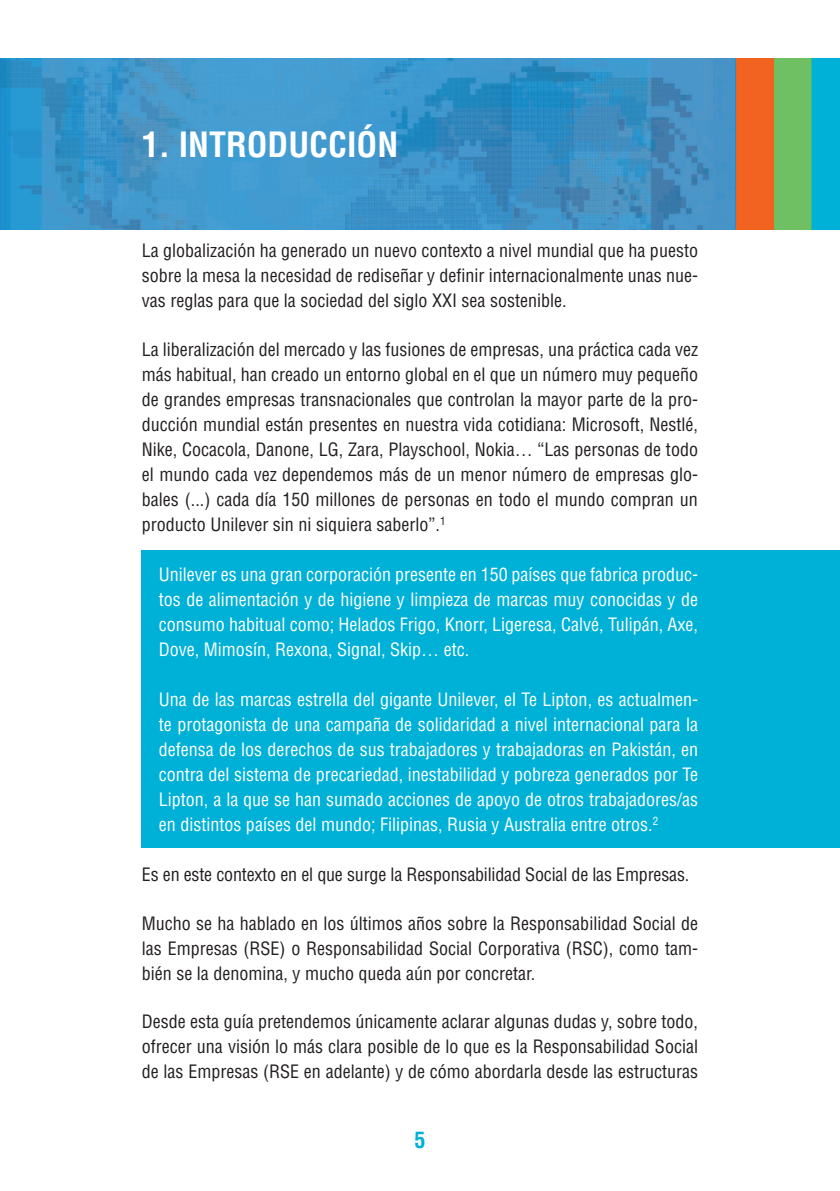
<style>
.page{position:relative;width:840px;height:1191px;background:#fff}
.page>*{position:absolute;margin:0;border:0;box-sizing:border-box;transform-origin:0 0}
.t1{font:700 condensed 34px "Helvetica";color:#fff}
.t2{font:700 condensed 22px "Helvetica";color:#00b1d7}
.t3{font:condensed 18px/25px "Helvetica";color:#231f20;text-align:justify}
.t4{font:condensed 18px/25px "Helvetica";color:#fff;text-align:justify}
</style>
<div class="page">
<img style="left:0;top:59px;width:839px;height:171px">
<div style="left:142px;top:550px;width:697px;height:298px;background:#00b1d7"></div>
<h1 class="t1" style="left:142px;top:123px;width:257px">1. INTRODUCCIÓN</h1>
<p class="t3" style="left:142px;top:238px;width:557px">La globalización ha generado un nuevo contexto a nivel mundial que ha puesto sobre la mesa la necesidad de rediseñar y definir internacionalmente unas nue&shy;vas reglas para que la sociedad del siglo XXI sea sostenible.</p>
<p class="t3" style="left:142px;top:337px;width:557px">La liberalización del mercado y las fusiones de empresas, una práctica cada vez más habitual, han creado un entorno global en el que un número muy pequeño de grandes empresas transnacionales que controlan la mayor parte de la pro&shy;ducción mundial están presentes en nuestra vida cotidiana: Microsoft, Nestlé, Nike, Cocacola, Danone, LG, Zara, Playschool, Nokia… “Las personas de todo el mundo cada vez dependemos más de un menor número de empresas glo&shy;bales (...) cada día 150 millones de personas en todo el mundo compran un producto Unilever sin ni siquiera saberlo”.<sup>1</sup></p>
<p class="t4" style="left:159px;top:562px;width:540px">Unilever es una gran corporación presente en 150 países que fabrica produc&shy;tos de alimentación y de higiene y limpieza de marcas muy conocidas y de consumo habitual como; Helados Frigo, Knorr, Ligeresa, Calvé, Tulipán, Axe, Dove, Mimosín, Rexona, Signal, Skip… etc.</p>
<p class="t4" style="left:159px;top:687px;width:540px">Una de las marcas estrella del gigante Unilever, el Te Lipton, es actualmen&shy;te protagonista de una campaña de solidaridad a nivel internacional para la defensa de los derechos de sus trabajadores y trabajadoras en Pakistán, en contra del sistema de precariedad, inestabilidad y pobreza generados por Te Lipton, a la que se han sumado acciones de apoyo de otros trabajadores/as en distintos países del mundo; Filipinas, Rusia y Australia entre otros.<sup>2</sup></p>
<p class="t3" style="left:142px;top:862px;width:548px">Es en este contexto en el que surge la Responsabilidad Social de las Empresas.</p>
<p class="t3" style="left:142px;top:910px;width:557px">Mucho se ha hablado en los últimos años sobre la Responsabilidad Social de las Empresas (RSE) o Responsabilidad Social Corporativa (RSC), como tam&shy;bién se la denomina, y mucho queda aún por concretar.</p>
<p class="t3" style="left:142px;top:1009px;width:557px">Desde esta guía pretendemos únicamente aclarar algunas dudas y, sobre todo, ofrecer una visión lo más clara posible de lo que es la Responsabilidad Social de las Empresas (RSE en adelante) y de cómo abordarla desde las estructuras</p>
<p class="t2" style="left:414px;top:1125px;width:12px">5</p>
</div>
